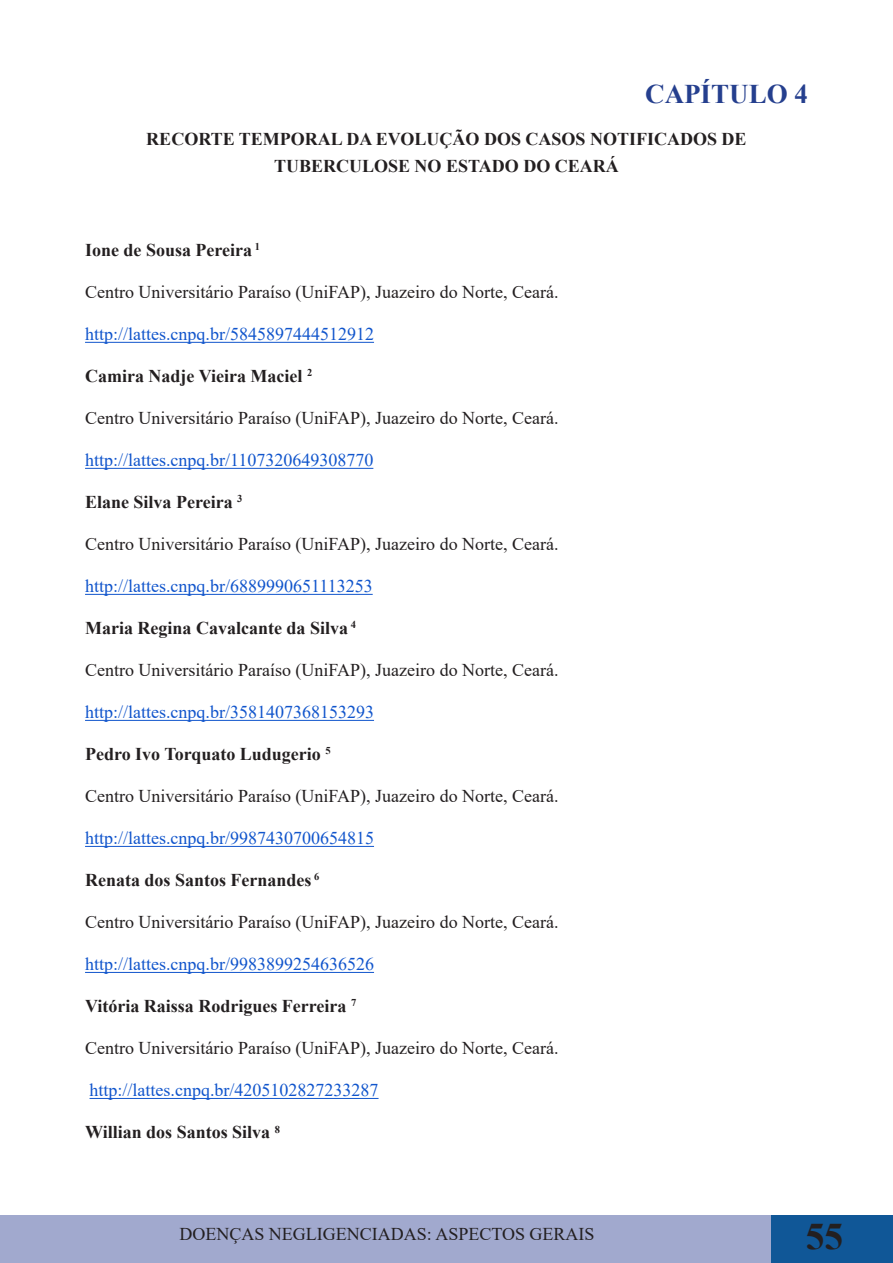
<style>
.page{position:relative;width:893px;height:1263px;background:#fff}
.page>*{position:absolute;margin:0;border:0;box-sizing:border-box;transform-origin:0 0}
.t1{font:700 37.5px "Times New Roman";color:#231f20}
.t2{font:700 27px "Times New Roman";color:#253f8e}
.t3{font:18px "Times New Roman";color:#231f20}
.t4{font:700 18px/27px "Times New Roman";color:#231f20;text-align:center}
.t5{font:18px "Times New Roman";color:#15c}
</style>
<div class="page">
<div style="left:0;top:1215px;width:893px;height:48px;background:#a1a9ce"></div>
<div style="left:771px;top:1215px;width:122px;height:48px;background:#105797"></div>
<hr style="left:85px;top:342px;width:289px;height:1px;background:#15c">
<hr style="left:85px;top:468px;width:288px;height:1px;background:#15c">
<hr style="left:85px;top:594px;width:288px;height:1px;background:#15c">
<hr style="left:85px;top:720px;width:289px;height:1px;background:#15c">
<hr style="left:85px;top:846px;width:289px;height:1px;background:#15c">
<hr style="left:85px;top:972px;width:289px;height:1px;background:#15c">
<hr style="left:90px;top:1098px;width:289px;height:1px;background:#15c">
<p class="t2" style="left:645px;top:75px;width:164px">CAPÍTULO 4</p>
<p class="t4" style="left:146px;top:125px;width:602px">RECORTE TEMPORAL DA EVOLUÇÃO DOS CASOS NOTIFICADOS DE<br>TUBERCULOSE NO ESTADO DO CEARÁ</p>
<p class="t4" style="left:85px;top:236px;width:177px">Ione de Sousa Pereira <sup>1</sup></p>
<p class="t3" style="left:85px;top:280px;width:475px">Centro Universitário Paraíso (UniFAP), Juazeiro do Norte, Ceará.</p>
<p class="t5" style="left:85px;top:322px;width:291px">http://lattes.cnpq.br/5845897444512912</p>
<p class="t4" style="left:85px;top:362px;width:229px">Camira Nadje Vieira Maciel <sup>2</sup></p>
<p class="t3" style="left:85px;top:406px;width:475px">Centro Universitário Paraíso (UniFAP), Juazeiro do Norte, Ceará.</p>
<p class="t5" style="left:85px;top:448px;width:290px">http://lattes.cnpq.br/1107320649308770</p>
<p class="t4" style="left:85px;top:488px;width:159px">Elane Silva Pereira <sup>3</sup></p>
<p class="t3" style="left:85px;top:532px;width:475px">Centro Universitário Paraíso (UniFAP), Juazeiro do Norte, Ceará.</p>
<p class="t5" style="left:85px;top:574px;width:289px">http://lattes.cnpq.br/6889990651113253</p>
<p class="t4" style="left:85px;top:614px;width:272px">Maria Regina Cavalcante da Silva <sup>4</sup></p>
<p class="t3" style="left:85px;top:658px;width:475px">Centro Universitário Paraíso (UniFAP), Juazeiro do Norte, Ceará.</p>
<p class="t5" style="left:85px;top:700px;width:291px">http://lattes.cnpq.br/3581407368153293</p>
<p class="t4" style="left:85px;top:740px;width:247px">Pedro Ivo Torquato Ludugerio <sup>5</sup></p>
<p class="t3" style="left:85px;top:784px;width:475px">Centro Universitário Paraíso (UniFAP), Juazeiro do Norte, Ceará.</p>
<p class="t5" style="left:85px;top:826px;width:291px">http://lattes.cnpq.br/9987430700654815</p>
<p class="t4" style="left:85px;top:866px;width:236px">Renata dos Santos Fernandes <sup>6</sup></p>
<p class="t3" style="left:85px;top:910px;width:475px">Centro Universitário Paraíso (UniFAP), Juazeiro do Norte, Ceará.</p>
<p class="t5" style="left:85px;top:952px;width:291px">http://lattes.cnpq.br/9983899254636526</p>
<p class="t4" style="left:85px;top:992px;width:273px">Vitória Raissa Rodrigues Ferreira <sup>7</sup></p>
<p class="t3" style="left:85px;top:1036px;width:475px">Centro Universitário Paraíso (UniFAP), Juazeiro do Norte, Ceará.</p>
<p class="t5" style="left:90px;top:1078px;width:291px">http://lattes.cnpq.br/4205102827233287</p>
<p class="t4" style="left:85px;top:1118px;width:196px">Willian dos Santos Silva <sup>8</sup></p>
<p class="t3" style="left:179px;top:1221px;width:417px">DOENÇAS NEGLIGENCIADAS: ASPECTOS GERAIS</p>
<h1 class="t1" style="left:806px;top:1209px;width:39px">55</h1>
</div>
